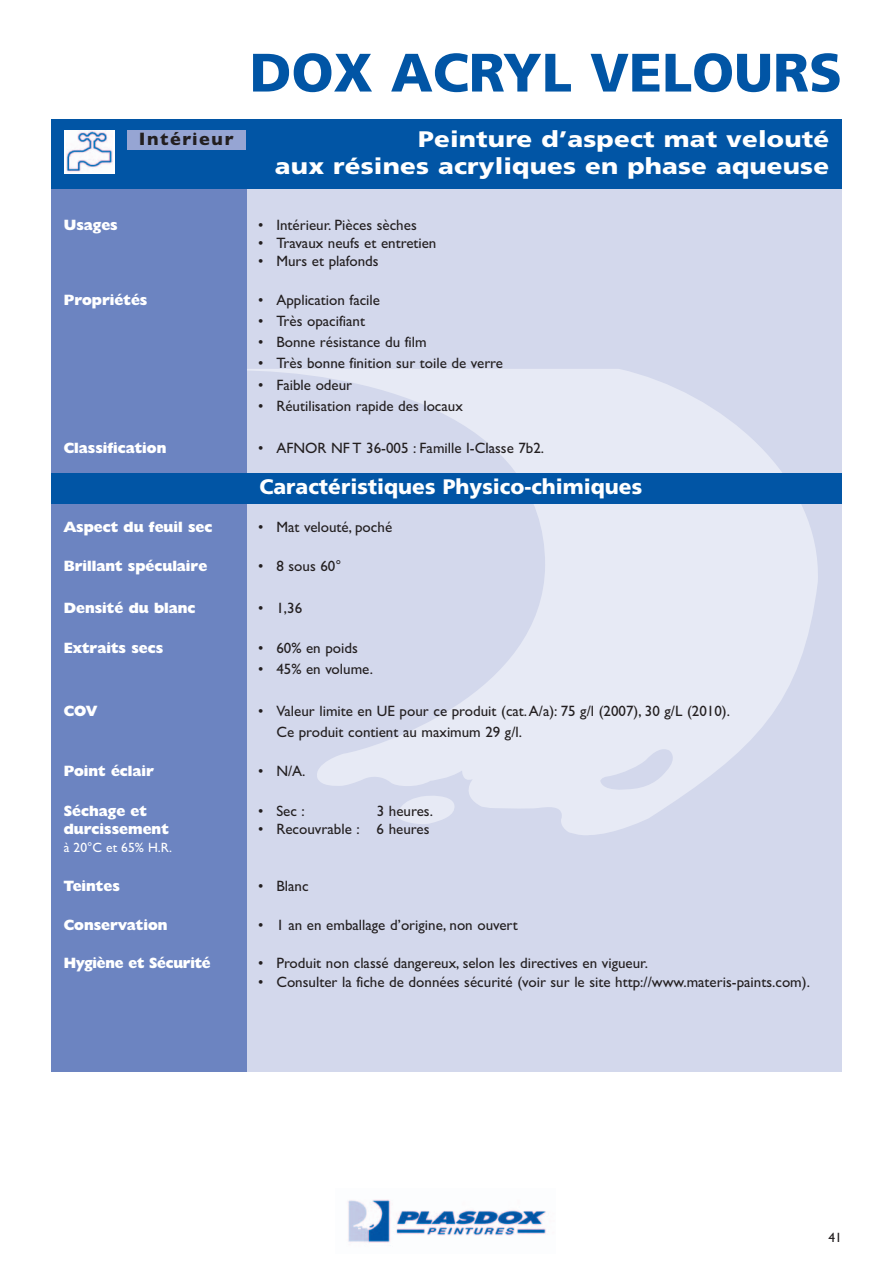
<style>
.page{position:relative;width:893px;height:1263px;background:#fff}
.page>*{position:absolute;margin:0;border:0;box-sizing:border-box;transform-origin:0 0}
.t1{font:900 54px "Frutiger";color:#0155a5}
.t2{font:900 22.5px/27px "Frutiger";letter-spacing:.005em;color:#fff;text-align:right;scale:1.15 1}
.t3{font:900 21px "Frutiger";color:#fff}
.t4{font:700 18.15px "Gill Sans";letter-spacing:.09em;color:#231f20}
.t5{font:15px/21.1px "Gill Sans";color:#231f20}
.t6{font:800 15px "Humanist 521 BT";color:#fff}
.t7{font:13.5px "Gill Sans";color:#fff}
.t8{font:13.5px "Gill Sans";color:#231f20}
</style>
<div class="page">
<img style="left:348px;top:1199px;width:198px;height:47px">
<div style="left:240px;top:179px;width:602px;height:892px;background:#d3d8ec"></div>
<svg style="left:247px;top:369px;width:575px;height:466px"></svg>
<svg style="left:396px;top:793px;width:60px;height:33px"></svg>
<div style="left:51px;top:132px;width:196px;height:939px;background:#6c84c1"></div>
<div style="left:51px;top:119px;width:791px;height:70px;background:#0155a5"></div>
<div style="left:127px;top:130px;width:118px;height:19px;background:#96a5d3"></div>
<svg style="left:64px;top:130px;width:51px;height:44px"></svg>
<img style="left:67px;top:130px;width:45px;height:43px">
<div style="left:51px;top:473px;width:791px;height:30px;background:#0155a5"></div>
<p class="t4" style="left:139px;top:128px;width:96px">Intérieur</p>
<h1 class="t1" style="left:250px;top:51px;width:594px">DOX ACRYL VELOURS</h1>
<h2 class="t2" style="left:275px;top:127px;width:483px">Peinture d’aspect mat velouté<br>aux résines acryliques en phase aqueuse</h2>
<p class="t6" style="left:64px;top:219px;width:56px">Usages</p>
<p class="t5" style="left:258px;top:214px;width:160px">• Intérieur. Pièces sèches</p>
<p class="t5" style="left:258px;top:232px;width:180px">• Travaux neufs et entretien</p>
<p class="t5" style="left:258px;top:250px;width:122px">• Murs et plafonds</p>
<p class="t6" style="left:64px;top:295px;width:85px">Propriétés</p>
<p class="t5" style="left:258px;top:289px;width:123px">• Application facile</p>
<p class="t5" style="left:258px;top:310px;width:108px">• Très opacifiant</p>
<p class="t5" style="left:258px;top:331px;width:170px">• Bonne résistance du film</p>
<p class="t5" style="left:258px;top:353px;width:246px">• Très bonne finition sur toile de verre</p>
<p class="t5" style="left:258px;top:374px;width:95px">• Faible odeur</p>
<p class="t5" style="left:258px;top:395px;width:206px">• Réutilisation rapide des locaux</p>
<p class="t6" style="left:64px;top:443px;width:104px">Classification</p>
<p class="t5" style="left:258px;top:437px;width:287px">• AFNOR NF T 36-005 : Famille I-Classe 7b2.</p>
<h3 class="t3" style="left:259px;top:478px;width:384px">Caractéristiques Physico-chimiques</h3>
<p class="t6" style="left:64px;top:521px;width:150px">Aspect du feuil sec</p>
<p class="t5" style="left:258px;top:516px;width:135px">• Mat velouté, poché</p>
<p class="t6" style="left:64px;top:561px;width:145px">Brillant spéculaire</p>
<p class="t5" style="left:258px;top:555px;width:85px">• 8 sous 60°</p>
<p class="t6" style="left:64px;top:603px;width:133px">Densité du blanc</p>
<p class="t5" style="left:258px;top:597px;width:45px">• 1,36</p>
<p class="t6" style="left:64px;top:642px;width:101px">Extraits secs</p>
<p class="t5" style="left:258px;top:637px;width:101px">• 60% en poids</p>
<p class="t5" style="left:258px;top:658px;width:116px">• 45% en volume.</p>
<p class="t6" style="left:64px;top:706px;width:35px">COV</p>
<p class="t5" style="left:276px;top:700px;width:455px;text-indent:-18px">• Valeur limite en UE pour ce produit (cat.A/a): 75 g/l (2007), 30 g/L (2010).<br>Ce produit contient au maximum 29 g/l.</p>
<p class="t6" style="left:64px;top:766px;width:92px">Point éclair</p>
<p class="t5" style="left:258px;top:761px;width:49px">• N/A.</p>
<p class="t6" style="left:64px;top:805px;width:85px">Séchage et</p>
<p class="t5" style="left:258px;top:800px;width:48px">• Sec :</p>
<p class="t5" style="left:377px;top:800px;width:58px">3 heures.</p>
<p class="t6" style="left:64px;top:823px;width:107px">durcissement</p>
<p class="t5" style="left:258px;top:818px;width:173px">• Recouvrable : 6 heures</p>
<p class="t7" style="left:64px;top:839px;width:110px">à 20°C et 65% H.R.</p>
<p class="t6" style="left:64px;top:881px;width:58px">Teintes</p>
<p class="t5" style="left:258px;top:875px;width:52px">• Blanc</p>
<p class="t6" style="left:64px;top:920px;width:105px">Conservation</p>
<p class="t5" style="left:258px;top:914px;width:261px">• 1 an en emballage d’origine, non ouvert</p>
<p class="t6" style="left:64px;top:958px;width:148px">Hygiène et Sécurité</p>
<p class="t5" style="left:258px;top:952px;width:391px">• Produit non classé dangereux, selon les directives en vigueur.</p>
<p class="t5" style="left:258px;top:972px;width:553px">• Consulter la fiche de données sécurité (voir sur le site http://www.materis-paints.com).</p>
<p class="t8" style="left:828px;top:1229px;width:15px">41</p>
</div>
